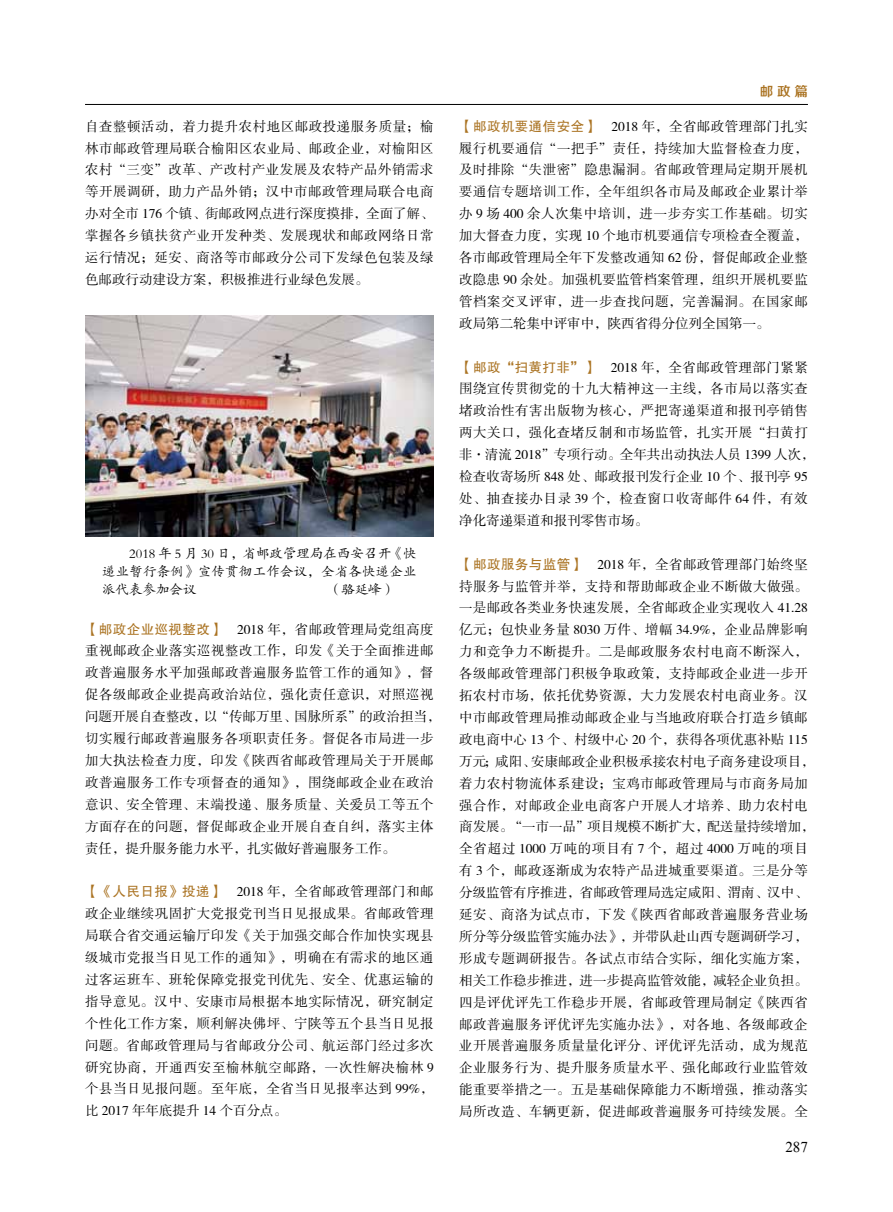
<style>
.page{position:relative;width:893px;height:1212px;background:#fff}
.page>*{position:absolute;margin:0;border:0;box-sizing:border-box;transform-origin:0 0}
.t1{font:15px "Times New Roman";color:#000}
.t2{font:13.5px/21.9px "FZSSK GBK1 0";letter-spacing:.035em;color:#000;text-align:justify}
.t3{font:13.5px/18px "FZKTK GBK1 0";color:#000;text-align:justify}
.t4{font:13.5px "FZZZHONGJW GB1 0";color:#aa7322}
.s1{font-family:"FZHTK GBK1 0";color:#aa7322}
</style>
<div class="page">
<hr style="left:85px;top:104px;width:723px;height:1px;background:#000">
<img style="left:85px;top:316px;width:349px;height:221px">
<p class="t2" style="left:85px;top:116px;width:350px">自查整顿活动，着力提升农村地区邮政投递服务质量；榆林市邮政管理局联合榆阳区农业局、邮政企业，对榆阳区农村“三变”改革、产改村产业发展及农特产品外销需求等开展调研，助力产品外销；汉中市邮政管理局联合电商办对全市 176 个镇、街邮政网点进行深度摸排，全面了解、掌握各乡镇扶贫产业开发种类、发展现状和邮政网络日常运行情况；延安、商洛等市邮政分公司下发绿色包装及绿色邮政行动建设方案，积极推进行业绿色发展。</p>
<p class="t3" style="left:102px;top:544px;width:316px;text-indent:27px">2018 年 5 月 30 日，省邮政管理局在西安召开《快递业暂行条例》宣传贯彻工作会议，全省各快递企业派代表参加会议</p>
<p class="t3" style="left:328px;top:580px;width:69px">（骆延峰）</p>
<p class="t2" style="left:85px;top:619px;width:357px;text-align:left"><span class="s1">【邮政企业巡视整改】　</span>2018 年，省邮政管理局党组高度重视邮政企业落实巡视整改工作，印发《关于全面推进邮政普遍服务水平加强邮政普遍服务监管工作的通知》，督促各级邮政企业提高政治站位，强化责任意识，对照巡视问题开展自查整改，以“传邮万里、国脉所系”的政治担当，切实履行邮政普遍服务各项职责任务。督促各市局进一步加大执法检查力度，印发《陕西省邮政管理局关于开展邮政普遍服务工作专项督查的通知》，围绕邮政企业在政治意识、安全管理、末端投递、服务质量、关爱员工等五个方面存在的问题，督促邮政企业开展自查自纠，落实主体责任，提升服务能力水平，扎实做好普遍服务工作。</p>
<p class="t2" style="left:85px;top:881px;width:350px"><span class="s1">【《人民日报》投递】　</span>2018 年，全省邮政管理部门和邮政企业继续巩固扩大党报党刊当日见报成果。省邮政管理局联合省交通运输厅印发《关于加强交邮合作加快实现县级城市党报当日见工作的通知》，明确在有需求的地区通过客运班车、班轮保障党报党刊优先、安全、优惠运输的指导意见。汉中、安康市局根据本地实际情况，研究制定个性化工作方案，顺利解决佛坪、宁陕等五个县当日见报问题。省邮政管理局与省邮政分公司、航运部门经过多次研究协商，开通西安至榆林航空邮路，一次性解决榆林 9个县当日见报问题。至年底，全省当日见报率达到 99%，比 2017 年年底提升 14 个百分点。</p>
<p class="t4" style="left:760px;top:84px;width:49px">邮政篇</p>
<p class="t2" style="left:459px;top:116px;width:350px"><span class="s1">【邮政机要通信安全】　</span>2018 年，全省邮政管理部门扎实履行机要通信“一把手”责任，持续加大监督检查力度，及时排除“失泄密”隐患漏洞。省邮政管理局定期开展机要通信专题培训工作，全年组织各市局及邮政企业累计举办 9 场 400 余人次集中培训，进一步夯实工作基础。切实加大督查力度，实现 10 个地市机要通信专项检查全覆盖，各市邮政管理局全年下发整改通知 62 份，督促邮政企业整改隐患 90 余处。加强机要监管档案管理，组织开展机要监管档案交叉评审，进一步查找问题，完善漏洞。在国家邮政局第二轮集中评审中，陕西省得分位列全国第一。</p>
<p class="t2" style="left:459px;top:357px;width:357px;text-align:left"><span class="s1">【邮政“扫黄打非”】　</span>2018 年，全省邮政管理部门紧紧围绕宣传贯彻党的十九大精神这一主线，各市局以落实查堵政治性有害出版物为核心，严把寄递渠道和报刊亭销售两大关口，强化查堵反制和市场监管，扎实开展“扫黄打非·清流 2018”专项行动。全年共出动执法人员 1399 人次，检查收寄场所 848 处、邮政报刊发行企业 10 个、报刊亭 95处、抽查接办目录 39 个，检查窗口收寄邮件 64 件，有效净化寄递渠道和报刊零售市场。</p>
<p class="t2" style="left:459px;top:554px;width:357px;text-align:left"><span class="s1">【邮政服务与监管】　</span>2018 年，全省邮政管理部门始终坚持服务与监管并举，支持和帮助邮政企业不断做大做强。一是邮政各类业务快速发展，全省邮政企业实现收入 41.28亿元；包快业务量 8030 万件、增幅 34.9%，企业品牌影响力和竞争力不断提升。二是邮政服务农村电商不断深入，各级邮政管理部门积极争取政策，支持邮政企业进一步开拓农村市场，依托优势资源，大力发展农村电商业务。汉中市邮政管理局推动邮政企业与当地政府联合打造乡镇邮政电商中心 13 个、村级中心 20 个，获得各项优惠补贴 115万元；咸阳、安康邮政企业积极承接农村电子商务建设项目，着力农村物流体系建设；宝鸡市邮政管理局与市商务局加强合作，对邮政企业电商客户开展人才培养、助力农村电商发展。“一市一品”项目规模不断扩大，配送量持续增加，全省超过 1000 万吨的项目有 7 个，超过 4000 万吨的项目有 3 个，邮政逐渐成为农特产品进城重要渠道。三是分等分级监管有序推进，省邮政管理局选定咸阳、渭南、汉中、延安、商洛为试点市，下发《陕西省邮政普遍服务营业场所分等分级监管实施办法》，并带队赴山西专题调研学习，形成专题调研报告。各试点市结合实际，细化实施方案，相关工作稳步推进，进一步提高监管效能，减轻企业负担。四是评优评先工作稳步开展，省邮政管理局制定《陕西省邮政普遍服务评优评先实施办法》，对各地、各级邮政企业开展普遍服务质量量化评分、评优评先活动，成为规范企业服务行为、提升服务质量水平、强化邮政行业监管效能重要举措之一。五是基础保障能力不断增强，推动落实局所改造、车辆更新，促进邮政普遍服务可持续发展。全</p>
<p class="t1" style="left:785px;top:1137px;width:24px">287</p>
</div>
